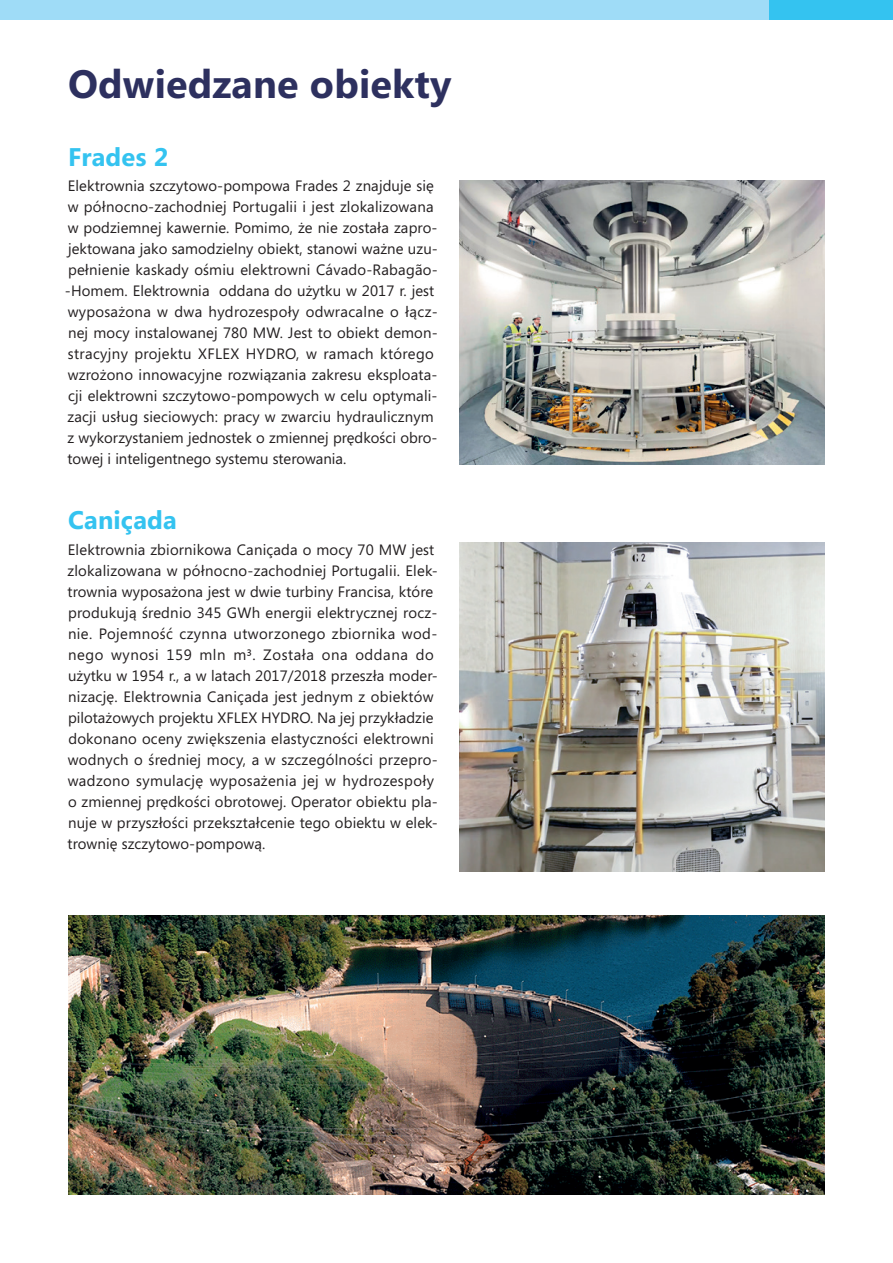
<style>
.page{position:relative;width:893px;height:1263px;background:#fff}
.page>*{position:absolute;margin:0;border:0;box-sizing:border-box;transform-origin:0 0}
.t1{font:700 39.6px "Segoe";letter-spacing:.005em;color:#2d305f}
.t2{font:700 25.5px "Segoe";letter-spacing:.005em;color:#34c3f0}
.t3{font:15px/21px "Segoe";letter-spacing:.01em;color:#231f20}
</style>
<div class="page">
<img style="left:68px;top:916px;width:757px;height:279px">
<img style="left:459px;top:181px;width:366px;height:283px">
<img style="left:459px;top:542px;width:366px;height:330px">
<div style="left:766px;top:0;width:127px;height:19px;background:#34c3f0"></div>
<div style="left:0;top:0;width:769px;height:19px;background:#9fdcf7"></div>
<h1 class="t1" style="left:68px;top:56px;width:385px">Odwiedzane obiekty</h1>
<h2 class="t2" style="left:68px;top:139px;width:102px">Frades 2</h2>
<p class="t3" style="left:65px;top:175px;width:374px">Elektrownia szczytowo-pompowa Frades 2 znajduje się w północno-zachodniej Portugalii i jest zlokalizowana w podziemnej kawernie. Pomimo, że nie została zapro&shy;jektowana jako samodzielny obiekt, stanowi ważne uzu&shy;pełnienie kaskady ośmiu elektrowni Cávado-Rabagão--Homem. Elektrownia oddana do użytku w 2017 r. jest wyposażona w dwa hydrozespoły odwracalne o łącz&shy;nej mocy instalowanej 780 MW. Jest to obiekt demon&shy;stracyjny projektu XFLEX HYDRO, w ramach którego wzrożono innowacyjne rozwiązania zakresu eksploata&shy;cji elektrowni szczytowo-pompowych w celu optymali&shy;zacji usług sieciowych: pracy w zwarciu hydraulicznym z wykorzystaniem jednostek o zmiennej prędkości obro&shy;towej i inteligentnego systemu sterowania.</p>
<h2 class="t2" style="left:68px;top:502px;width:110px">Caniçada</h2>
<p class="t3" style="left:67px;top:538px;width:372px">Elektrownia zbiornikowa Caniçada o mocy 70 MW jest zlokalizowana w północno-zachodniej Portugalii. Elek&shy;trownia wyposażona jest w dwie turbiny Francisa, które produkują średnio 345 GWh energii elektrycznej rocz&shy;nie. Pojemność czynna utworzonego zbiornika wod&shy;nego wynosi 159 mln m3. Została ona oddana do użytku w 1954 r., a w latach 2017/2018 przeszła moder&shy;nizację. Elektrownia Caniçada jest jednym z obiektów pilotażowych projektu XFLEX HYDRO. Na jej przykładzie dokonano oceny zwiększenia elastyczności elektrowni wodnych o średniej mocy, a w szczególności przepro&shy;wadzono symulację wyposażenia jej w hydrozespoły o zmiennej prędkości obrotowej. Operator obiektu pla&shy;nuje w przyszłości przekształcenie tego obiektu w elek&shy;trownię szczytowo-pompową.</p>
</div>
